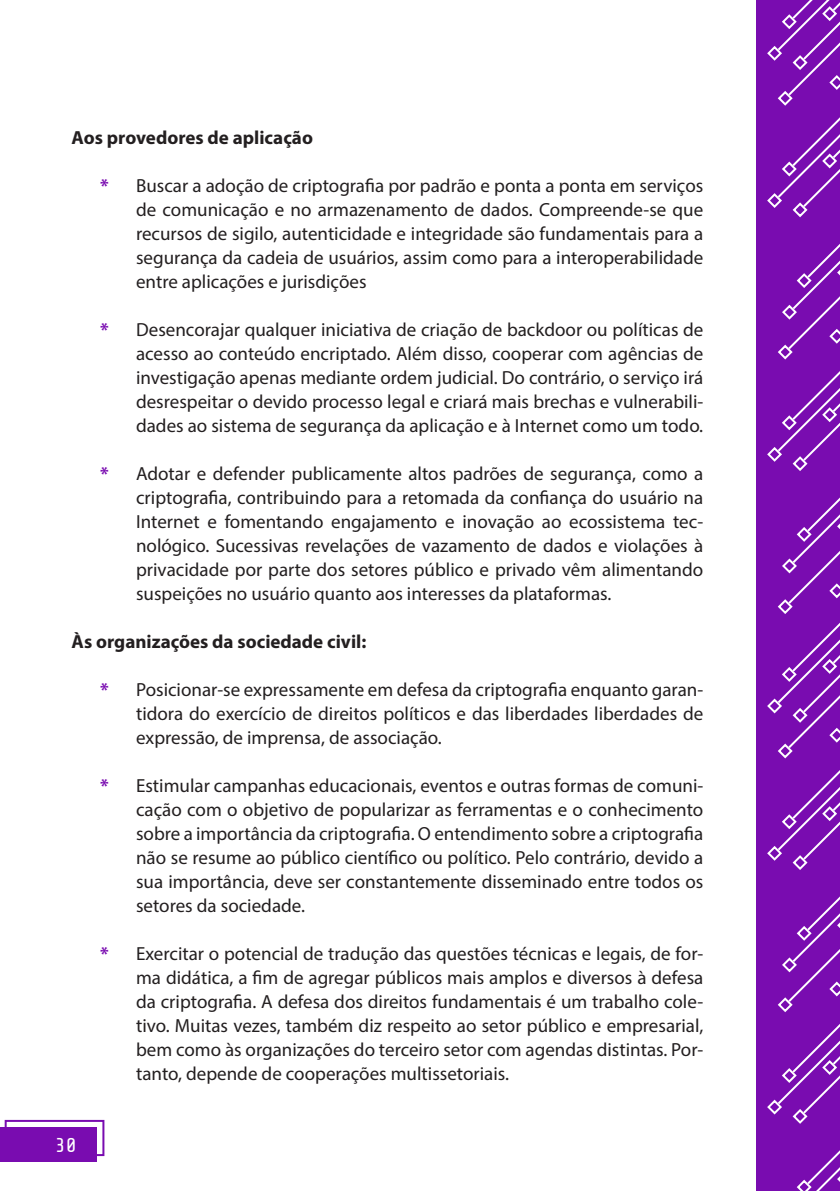
<style>
.page{position:relative;width:840px;height:1191px;background:#fff}
.page>*{position:absolute;margin:0;border:0;box-sizing:border-box;transform-origin:0 0}
.t1{font:20px "Share Tech Mono";color:#fff}
.t2{font:19px/24px "Myriad Pro";color:#231f20;text-align:justify}
.Corpo_de_texto{font:700 19px "Myriad Pro";color:#231f20}
.s1{font-weight:700;color:#790cb0}
</style>
<div class="page">
<div style="left:0;top:1127px;width:96px;height:34px;background:#790cb0"></div>
<div style="left:5px;top:1119px;width:99px;height:37px;border:2px solid #790cb0"></div>
<div style="left:756px;top:0;width:83px;height:1190px;background:#790cb0"></div>
<svg style="left:765px;top:0;width:74px;height:1191px"></svg>
<p class="Corpo_de_texto" style="left:72px;top:125px;width:243px">Aos provedores de aplicação</p>
<p class="t2" style="left:136px;top:173px;width:568px;text-indent:-36px"><span class="s1">*</span> Buscar a adoção de criptografia por padrão e ponta a ponta em serviços de comunicação e no armazenamento de dados. Compreende-se que recursos de sigilo, autenticidade e integridade são fundamentais para a segurança da cadeia de usuários, assim como para a interoperabilidade entre aplicações e jurisdições</p>
<p class="t2" style="left:136px;top:317px;width:568px;text-indent:-36px"><span class="s1">*</span> Desencorajar qualquer iniciativa de criação de backdoor ou políticas de acesso ao conteúdo encriptado. Além disso, cooperar com agências de investigação apenas mediante ordem judicial. Do contrário, o serviço irá desrespeitar o devido processo legal e criará mais brechas e vulnerabili&shy;dades ao sistema de segurança da aplicação e à Internet como um todo.</p>
<p class="t2" style="left:136px;top:461px;width:568px;text-indent:-36px"><span class="s1">*</span> Adotar e defender publicamente altos padrões de segurança, como a criptografia, contribuindo para a retomada da confiança do usuário na Internet e fomentando engajamento e inovação ao ecossistema tec&shy;nológico. Sucessivas revelações de vazamento de dados e violações à privacidade por parte dos setores público e privado vêm alimentando suspeições no usuário quanto aos interesses da plataformas.</p>
<p class="Corpo_de_texto" style="left:72px;top:629px;width:296px">Às organizações da sociedade civil:</p>
<p class="t2" style="left:136px;top:677px;width:568px;text-indent:-36px"><span class="s1">*</span> Posicionar-se expressamente em defesa da criptografia enquanto garan&shy;tidora do exercício de direitos políticos e das liberdades liberdades de expressão, de imprensa, de associação.</p>
<p class="t2" style="left:136px;top:773px;width:568px;text-indent:-36px"><span class="s1">*</span> Estimular campanhas educacionais, eventos e outras formas de comuni&shy;cação com o objetivo de popularizar as ferramentas e o conhecimento sobre a importância da criptografia. O entendimento sobre a criptografia não se resume ao público científico ou político. Pelo contrário, devido a sua importância, deve ser constantemente disseminado entre todos os setores da sociedade.</p>
<p class="t2" style="left:136px;top:941px;width:568px;text-indent:-36px"><span class="s1">*</span> Exercitar o potencial de tradução das questões técnicas e legais, de for&shy;ma didática, a fim de agregar públicos mais amplos e diversos à defesa da criptografia. A defesa dos direitos fundamentais é um trabalho cole&shy;tivo. Muitas vezes, também diz respeito ao setor público e empresarial, bem como às organizações do terceiro setor com agendas distintas. Por&shy;tanto, depende de cooperações multissetoriais.</p>
<p class="t1" style="left:55px;top:1134px;width:23px">30</p>
</div>
